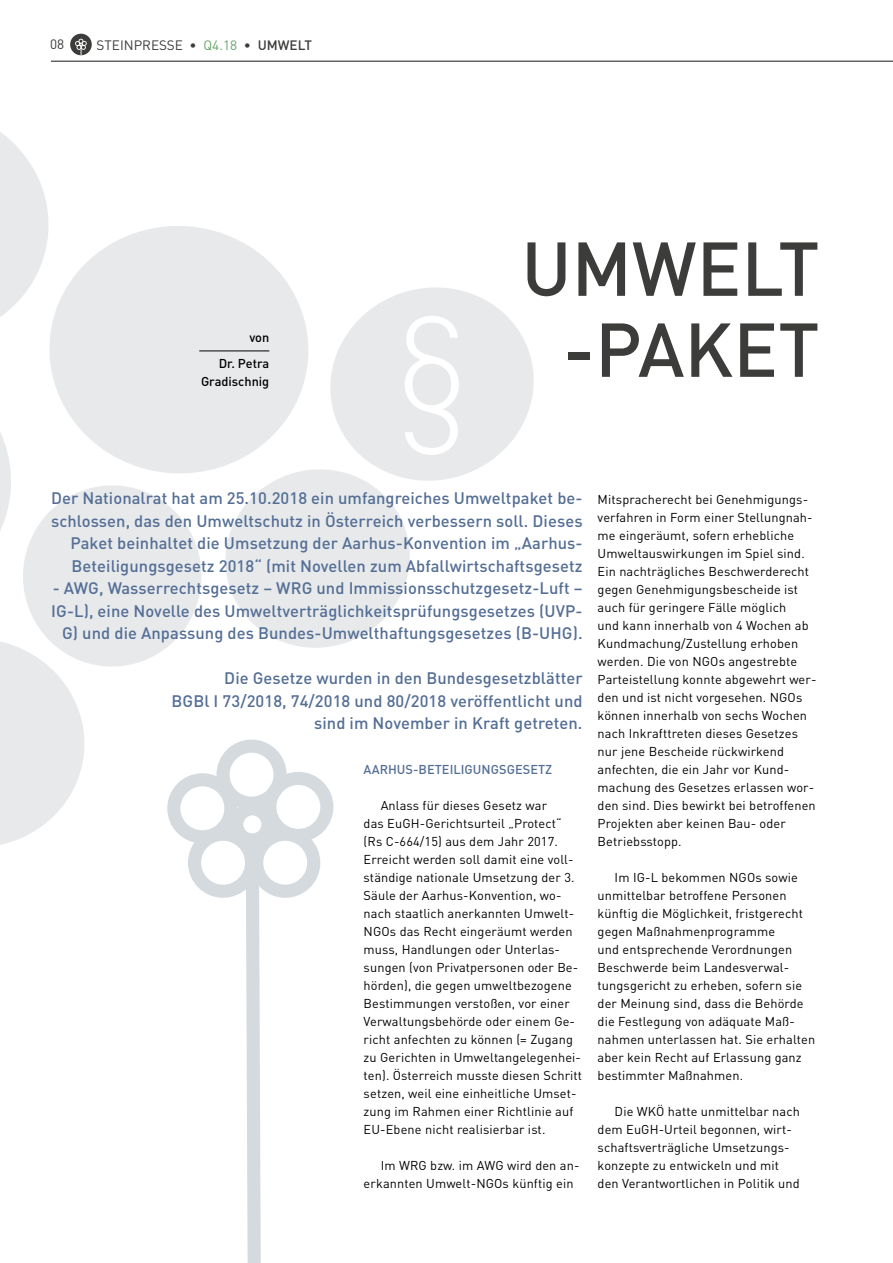
<style>
.page{position:relative;width:893px;height:1263px;background:#fff}
.page>*{position:absolute;margin:0;border:0;box-sizing:border-box;transform-origin:0 0}
.t1{font:300 145.8px "DIN";color:#fff}
.t2{font:500 75px/81px "DIN";color:#3c3c3b;text-align:center}
.t3{font:500 16.5px/22.5px "DIN";letter-spacing:.005em;color:#546e95;text-align:right}
.t4{font:13.5px "DIN";color:#3c3c3b}
.t5{font:12.75px/18px "DIN";letter-spacing:.01em;color:#000}
.t6{font:500 12.75px "DIN";letter-spacing:.005em;color:#546e95}
.t7{font:500 12.75px/25.5px "DIN";color:#000;text-align:right}
.s1{color:#66a56b}
.s2{font-weight:500}
</style>
<div class="page">
<hr style="left:51px;top:61px;width:842px;height:1px;background:#3c3c3b">
<svg style="left:225px;top:287px;width:309px;height:361px;fill:#e7e9eb"></svg>
<svg style="left:0;top:432px;width:202px;height:235px;fill:#e7e9eb"></svg>
<svg style="left:45px;top:226px;width:268px;height:252px;fill:#e7e9eb"></svg>
<svg style="left:0;top:634px;width:88px;height:211px"></svg>
<svg style="left:0;top:132px;width:53px;height:212px"></svg>
<hr style="left:199px;top:351px;width:70px;height:1px;background:#000">
<div style="left:70px;top:34px;width:22px;height:21px;background:#3c3c3b;border-radius:50%"></div>
<svg style="left:75px;top:39px;width:12px;height:16px"></svg>
<svg style="left:167px;top:739px;width:166px;height:524px"></svg>
<p class="t4" style="left:50px;top:36px;width:16px">08</p>
<p class="t4" style="left:97px;top:37px;width:217px">STEINPRESSE • <span class="s1">Q4.18</span> • <span class="s2">UMWELT</span></p>
<h2 class="t2" style="left:521px;top:226px;width:300px">UMWELT -PAKET</h2>
<h1 class="t1" style="left:391px;top:278px;width:84px">§</h1>
<p class="t3" style="left:51px;top:486px;width:533px">Der Nationalrat hat am 25.10.2018 ein umfangreiches Umweltpaket be&shy;schlossen, das den Umweltschutz in Österreich verbessern soll. Dieses Paket beinhaltet die Umsetzung der Aarhus-Konvention im „Aarhus-Beteiligungsgesetz 2018“ (mit Novellen zum Abfallwirtschaftsgesetz</p>
<p class="t3" style="left:51px;top:576px;width:533px">- AWG, Wasserrechtsgesetz – WRG und Immissionsschutzgesetz-Luft –<br>IG-L), eine Novelle des Umweltverträglichkeitsprüfungsgesetzes (UVP-<br>G) und die Anpassung des Bundes-Umwelthaftungsgesetzes (B-UHG).</p>
<p class="t3" style="left:172px;top:666px;width:412px">Die Gesetze wurden in den Bundesgesetzblätter<br>BGBl I 73/2018, 74/2018 und 80/2018 veröffentlicht und sind im November in Kraft getreten.</p>
<p class="t7" style="left:219px;top:324px;width:52px">von<br>Dr. Petra</p>
<p class="t7" style="left:201px;top:368px;width:70px">Gradischnig</p>
<p class="t5" style="left:598px;top:490px;width:220px">Mitspracherecht bei Genehmigungs&shy;verfahren in Form einer Stellungnah&shy;me eingeräumt, sofern erhebliche Umweltauswirkungen im Spiel sind.<br>Ein nachträgliches Beschwerderecht gegen Genehmigungsbescheide ist auch für geringere Fälle möglich<br>und kann innerhalb von 4 Wochen ab Kundmachung/Zustellung erhoben werden. Die von NGOs angestrebte Parteistellung konnte abgewehrt wer&shy;den und ist nicht vorgesehen. NGOs können innerhalb von sechs Wochen nach Inkrafttreten dieses Gesetzes nur jene Bescheide rückwirkend anfechten, die ein Jahr vor Kund&shy;machung des Gesetzes erlassen wor&shy;den sind. Dies bewirkt bei betroffenen Projekten aber keinen Bau- oder Betriebsstopp.</p>
<p class="t5" style="left:598px;top:868px;width:219px;text-indent:17px">Im IG-L bekommen NGOs sowie unmittelbar betroffene Personen künftig die Möglichkeit, fristgerecht gegen Maßnahmenprogramme<br>und entsprechende Verordnungen<br>Beschwerde beim Landesverwal&shy;tungsgericht zu erheben, sofern sie der Meinung sind, dass die Behörde die Festlegung von adäquate Maß&shy;nahmen unterlassen hat. Sie erhalten aber kein Recht auf Erlassung ganz bestimmter Maßnahmen.</p>
<p class="t5" style="left:598px;top:1102px;width:204px;text-indent:17px">Die WKÖ hatte unmittelbar nach dem EuGH-Urteil begonnen, wirt&shy;schaftsverträgliche Umsetzungs&shy;konzepte zu entwickeln und mit den Verantwortlichen in Politik und</p>
<p class="t6" style="left:364px;top:761px;width:190px">AARHUS-BETEILIGUNGSGESETZ</p>
<p class="t5" style="left:364px;top:796px;width:220px;text-indent:17px">Anlass für dieses Gesetz war<br>das EuGH-Gerichtsurteil „Protect“ (Rs C-664/15) aus dem Jahr 2017.<br>Erreicht werden soll damit eine voll&shy;ständige nationale Umsetzung der 3.<br>Säule der Aarhus-Konvention, wo&shy;nach staatlich anerkannten Umwelt-NGOs das Recht eingeräumt werden muss, Handlungen oder Unterlas&shy;sungen (von Privatpersonen oder Be&shy;hörden), die gegen umweltbezogene Bestimmungen verstoßen, vor einer Verwaltungsbehörde oder einem Ge&shy;richt anfechten zu können (= Zugang zu Gerichten in Umweltangelegenhei&shy;ten). Österreich musste diesen Schritt setzen, weil eine einheitliche Umset&shy;zung im Rahmen einer Richtlinie auf EU-Ebene nicht realisierbar ist.</p>
<p class="t5" style="left:364px;top:1156px;width:217px;text-indent:17px">Im WRG bzw. im AWG wird den an&shy;erkannten Umwelt-NGOs künftig ein</p>
</div>
